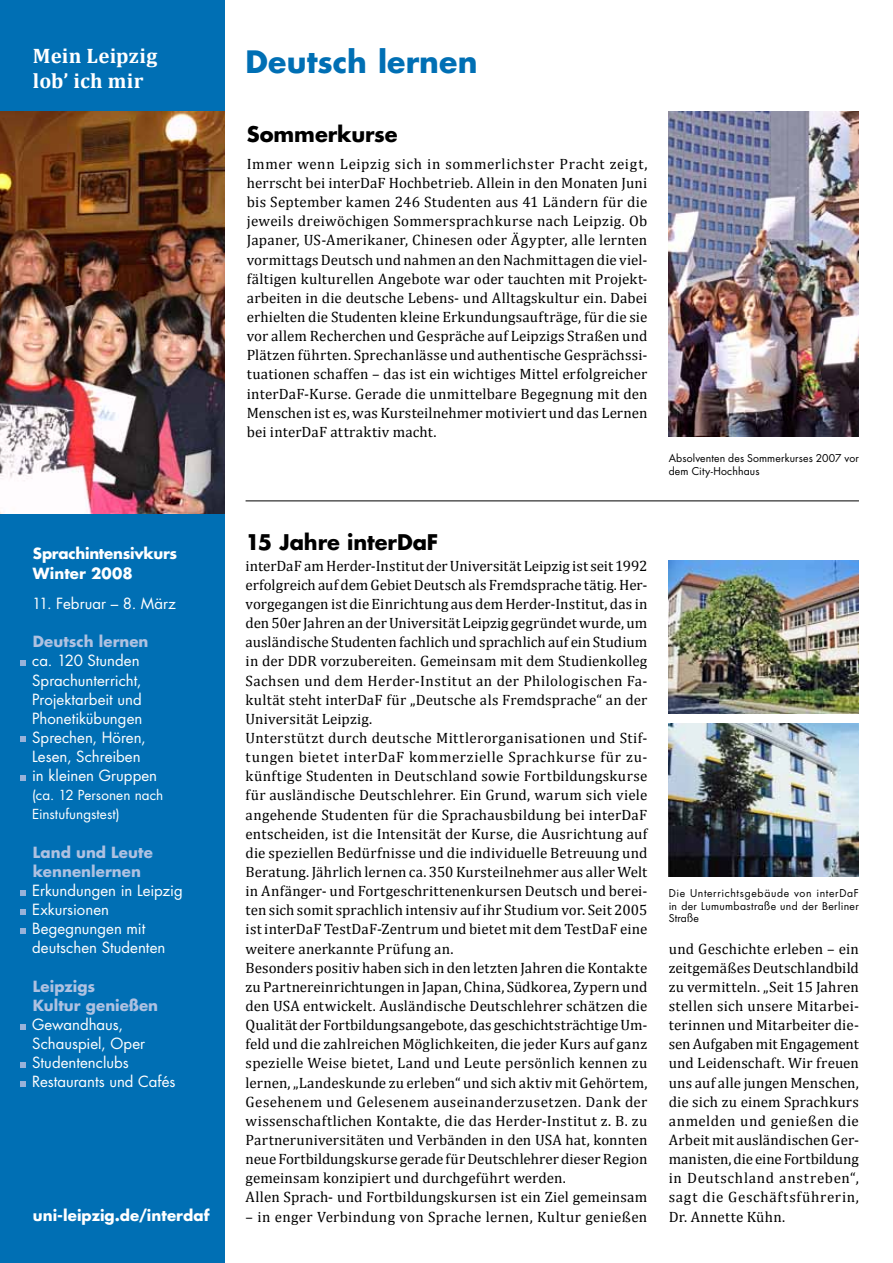
<style>
.page{position:relative;width:893px;height:1263px;background:#fff}
.page>*{position:absolute;margin:0;border:0;box-sizing:border-box;transform-origin:0 0}
.t1{font:700 30px "Futura";letter-spacing:.005em;color:#006fb4}
.t2{font:700 21px "Futura";letter-spacing:-.005em;color:#000}
.t3{font:700 21px/25.2px "Cambria";letter-spacing:.01em;color:#fff}
.t4{font:15px/19.2px "Cambria";letter-spacing:.01em;color:#000;text-align:justify}
.t5{font:15px/19.2px "Futura";color:#fff}
.t6{font:700 15px/19.2px "Futura";letter-spacing:.005em;color:#aec1e1}
.t7{font:700 15px/19.8px "Futura";color:#fff}
.t8{font:13.5px/19.2px "Futura";letter-spacing:.005em;color:#fff}
.t9{font:10.5px/12.6px "Futura";letter-spacing:.02em;color:#000}
</style>
<div class="page">
<div style="left:0;top:0;width:224px;height:1263px;background:#006fb4"></div>
<img style="left:0;top:111px;width:224px;height:402px">
<svg style="left:20px;top:660px;width:5px;height:5px"></svg>
<svg style="left:20px;top:737px;width:5px;height:5px"></svg>
<svg style="left:20px;top:775px;width:5px;height:5px"></svg>
<svg style="left:20px;top:890px;width:5px;height:5px"></svg>
<svg style="left:20px;top:909px;width:5px;height:5px"></svg>
<svg style="left:20px;top:928px;width:5px;height:5px"></svg>
<svg style="left:20px;top:1024px;width:6px;height:6px"></svg>
<svg style="left:20px;top:1062px;width:5px;height:5px"></svg>
<svg style="left:20px;top:1081px;width:5px;height:5px"></svg>
<img style="left:669px;top:111px;width:190px;height:326px">
<hr style="left:246px;top:500px;width:613px;height:1px;background:#000">
<img style="left:669px;top:724px;width:190px;height:153px">
<img style="left:669px;top:560px;width:190px;height:153px">
<h2 class="t3" style="left:33px;top:42px;width:126px">Mein Leipzig lob’ ich mir</h2>
<p class="t7" style="left:33px;top:543px;width:146px">Sprachintensivkurs<br>Winter 2008</p>
<p class="t5" style="left:32px;top:594px;width:145px">11. Februar – 8. März</p>
<p class="t6" style="left:33px;top:632px;width:117px">Deutsch lernen</p>
<p class="t5" style="left:32px;top:651px;width:127px">ca. 120 Stunden<br>Sprachunterricht,<br>Projektarbeit und<br>Phonetikübungen<br>Sprechen, Hören,<br>Lesen, Schreiben<br>in kleinen Gruppen</p>
<p class="t8" style="left:32px;top:785px;width:133px">(ca. 12 Personen nach<br>Einstufungstest)</p>
<p class="t6" style="left:33px;top:842px;width:121px">Land und Leute kennenlernen</p>
<p class="t5" style="left:32px;top:881px;width:152px">Erkundungen in Leipzig<br>Exkursionen<br>Begegnungen mit deutschen Studenten</p>
<p class="t6" style="left:33px;top:976px;width:127px">Leipzigs<br>Kultur genießen</p>
<p class="t5" style="left:32px;top:1015px;width:145px">Gewandhaus,<br>Schauspiel, Oper<br>Studentenclubs<br>Restaurants und Cafés</p>
<p class="t7" style="left:33px;top:1205px;width:178px">uni-leipzig.de/interdaf</p>
<h1 class="t1" style="left:246px;top:41px;width:234px">Deutsch lernen</h1>
<h2 class="t2" style="left:247px;top:119px;width:152px">Sommerkurse</h2>
<p class="t4" style="left:247px;top:154px;width:402px">Immer wenn Leipzig sich in sommerlichster Pracht zeigt, herrscht bei interDaF Hochbetrieb. Allein in den Monaten Juni bis September kamen 246 Studenten aus 41 Ländern für die jeweils dreiwöchigen Sommersprachkurse nach Leipzig. Ob Japaner, US-Amerikaner, Chinesen oder Ägypter, alle lernten vormittags Deutsch und nahmen an den Nachmittagen die viel&shy;fältigen kulturellen Angebote war oder tauchten mit Projekt&shy;arbeiten in die deutsche Lebens- und Alltagskultur ein. Dabei erhielten die Studenten kleine Erkundungsaufträge, für die sie vor allem Recherchen und Gespräche auf Leipzigs Straßen und Plätzen führten. Sprechanlässe und authentische Gesprächssi&shy;tuationen schaffen – das ist ein wichtiges Mittel erfolgreicher interDaF-Kurse. Gerade die unmittelbare Begegnung mit den Menschen ist es, was Kursteilnehmer motiviert und das Lernen bei interDaF attraktiv macht.</p>
<p class="t9" style="left:669px;top:452px;width:192px">Absolventen des Sommerkurses 2007 vor dem City-Hochhaus</p>
<h2 class="t2" style="left:246px;top:528px;width:194px">15 Jahre interDaF</h2>
<p class="t4" style="left:246px;top:556px;width:403px;text-align:left">interDaF am Herder-Institut der Universität Leipzig ist seit 1992 erfolgreich auf dem Gebiet Deutsch als Fremdsprache tätig. Her&shy;vorgegangen ist die Einrichtung aus dem Herder-Institut, das in den 50er Jahren an der Universität Leipzig gegründet wurde, um ausländische Studenten fachlich und sprachlich auf ein Studium in der DDR vorzubereiten. Gemeinsam mit dem Studienkolleg Sachsen und dem Herder-Institut an der Philologischen Fa&shy;kultät steht interDaF für „Deutsche als Fremdsprache“ an der Universität Leipzig.<br>Unterstützt durch deutsche Mittlerorganisationen und Stif&shy;tungen bietet interDaF kommerzielle Sprachkurse für zu&shy;künftige Studenten in Deutschland sowie Fortbildungskurse für ausländische Deutschlehrer. Ein Grund, warum sich viele angehende Studenten für die Sprachausbildung bei interDaF entscheiden, ist die Intensität der Kurse, die Ausrichtung auf die speziellen Bedürfnisse und die individuelle Betreuung und Beratung. Jährlich lernen ca. 350 Kursteilnehmer aus aller Welt in Anfänger- und Fortgeschrittenenkursen Deutsch und berei&shy;ten sich somit sprachlich intensiv auf ihr Studium vor. Seit 2005 ist interDaF TestDaF-Zentrum und bietet mit dem TestDaF eine weitere anerkannte Prüfung an.<br>Besonders positiv haben sich in den letzten Jahren die Kontakte zu Partnereinrichtungen in Japan, China, Südkorea, Zypern und den USA entwickelt. Ausländische Deutschlehrer schätzen die Qualität der Fortbildungsangebote, das geschichtsträchtige Um&shy;feld und die zahlreichen Möglichkeiten, die jeder Kurs auf ganz spezielle Weise bietet, Land und Leute persönlich kennen zu lernen, „Landeskunde zu erleben“ und sich aktiv mit Gehörtem, Gesehenem und Gelesenem auseinanderzusetzen. Dank der wissenschaftlichen Kontakte, die das Herder-Institut z. B. zu Partneruniversitäten und Verbänden in den USA hat, konnten neue Fortbildungskurse gerade für Deutschlehrer dieser Region gemeinsam konzipiert und durchgeführt werden.<br>Allen Sprach- und Fortbildungskursen ist ein Ziel gemeinsam</p>
<p class="t4" style="left:246px;top:1207px;width:403px">– in enger Verbindung von Sprache lernen, Kultur genießen</p>
<p class="t9" style="left:669px;top:887px;width:192px;text-align:justify">Die Unterrichtsgebäude von interDaF in der Lumumbastraße und der Berliner Straße</p>
<p class="t4" style="left:669px;top:939px;width:192px">und Geschichte erleben – ein zeitgemäßes Deutschlandbild zu vermitteln. „Seit 15 Jahren stellen sich unsere Mitarbei&shy;terinnen und Mitarbeiter die&shy;sen Aufgaben mit Engagement und Leidenschaft. Wir freuen uns auf alle jungen Menschen, die sich zu einem Sprachkurs anmelden und genießen die Arbeit mit ausländischen Ger&shy;manisten, die eine Fortbildung in Deutschland anstreben“, sagt die Geschäftsführerin, Dr. Annette Kühn.</p>
</div>
